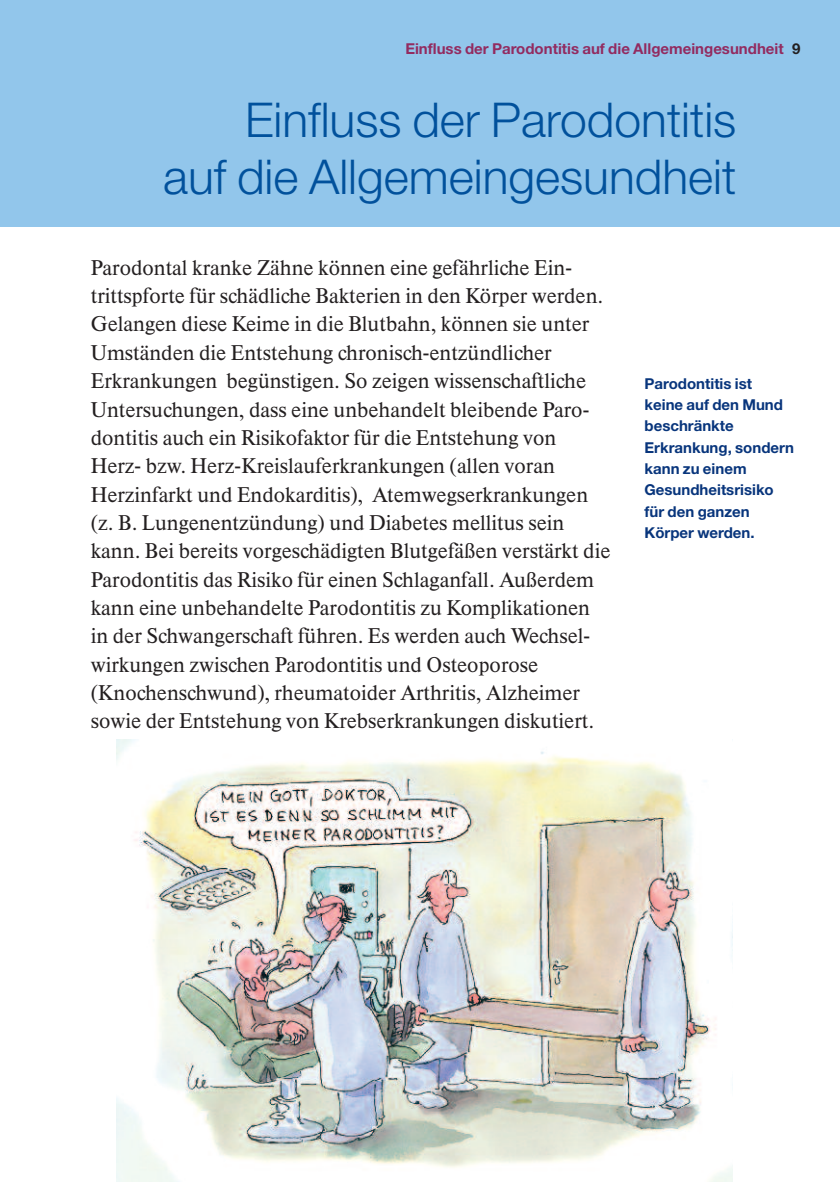
<style>
.page{position:relative;width:840px;height:1191px;background:#fff}
.page>*{position:absolute;margin:0;border:0;box-sizing:border-box;transform-origin:0 0}
.t1{font:300 48px/56.8px "Helvetica Neue";color:#01519c;text-align:right}
.t2{font:500 21px/28.4px "Times BQ";color:#231f20}
.t3{font:700 15px/21.2px "Helvetica Neue";color:#08357c}
.t4{font:700 15px "Helvetica Neue";color:#932b60}
.s1{color:#231f20}
</style>
<div class="page">
<div style="left:0;top:0;width:839px;height:227px;background:#92c6eb"></div>
<img style="left:116px;top:740px;width:616px;height:441px">
<p class="t4" style="left:405px;top:40px;width:396px">Einfluss der Parodontitis auf die Allgemeingesundheit <span class="s1">9</span></p>
<h1 class="t1" style="left:163px;top:91px;width:574px">Einfluss der Parodontitis<br>auf die Allgemeingesundheit</h1>
<p class="t2" style="left:91px;top:253px;width:521px">Parodontal kranke Zähne können eine gefährliche Ein&shy;trittspforte für schädliche Bakterien in den Körper werden.<br>Gelangen diese Keime in die Blutbahn, können sie unter Umständen die Entstehung chronisch-entzündlicher Erkrankungen begünstigen. So zeigen wissenschaftliche Untersuchungen, dass eine unbehandelt bleibende Paro&shy;dontitis auch ein Risikofaktor für die Entstehung von Herz- bzw. Herz-Kreislauferkrankungen (allen voran Herzinfarkt und Endokarditis), Atemwegserkrankungen (z. B. Lungenentzündung) und Diabetes mellitus sein kann. Bei bereits vorgeschädigten Blutgefäßen verstärkt die Parodontitis das Risiko für einen Schlaganfall. Außerdem kann eine unbehandelte Parodontitis zu Komplikationen in der Schwangerschaft führen. Es werden auch Wechsel&shy;wirkungen zwischen Parodontitis und Osteoporose (Knochenschwund), rheumatoider Arthritis, Alzheimer sowie der Entstehung von Krebserkrankungen diskutiert.</p>
<p class="t3" style="left:644px;top:373px;width:151px">Parodontitis ist keine auf den Mund beschränkte<br>Erkrankung, sondern kann zu einem<br>Gesundheitsrisiko für den ganzen<br>Körper werden.</p>
</div>
